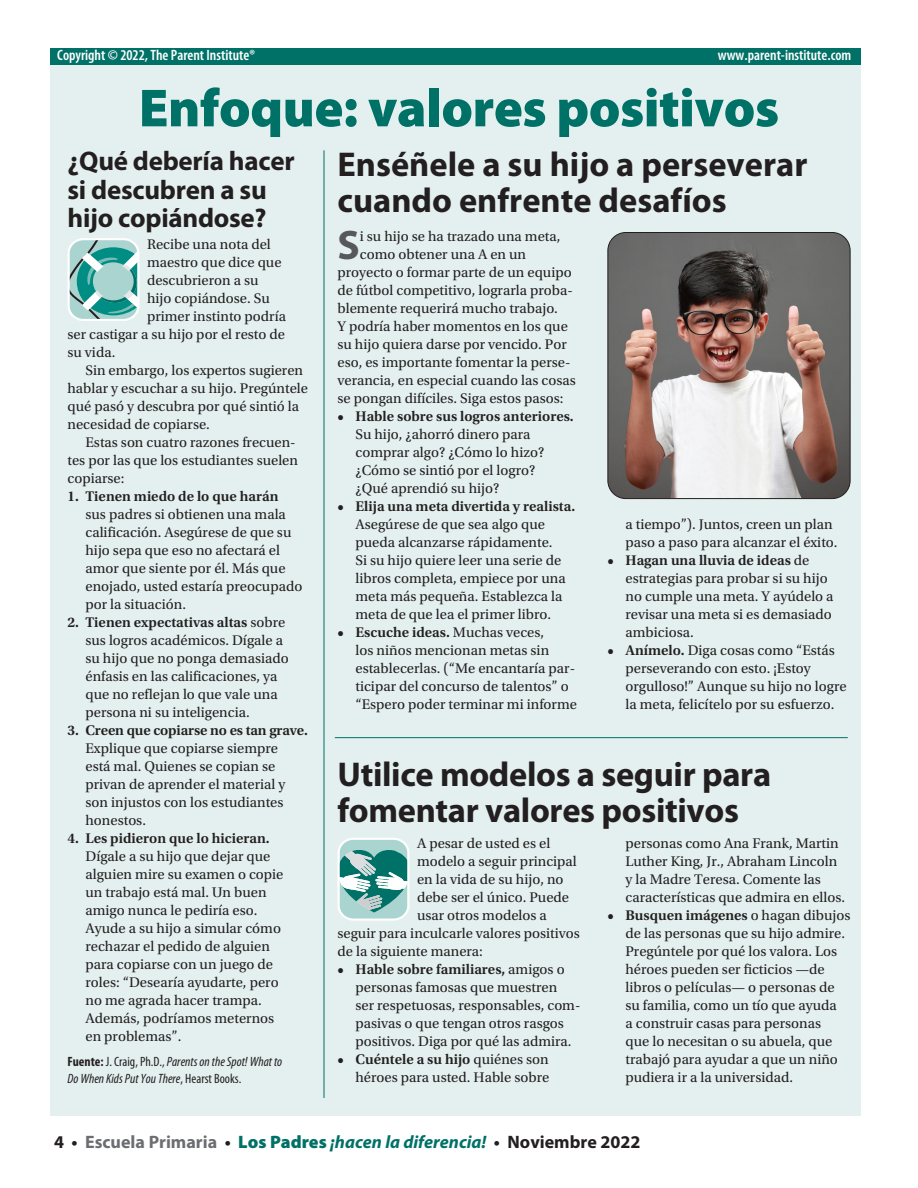
<style>
.page{position:relative;width:918px;height:1188px;background:#fff}
.page>*{position:absolute;margin:0;border:0;box-sizing:border-box;transform-origin:0 0}
.t1{font:900 54px "Myriad Pro";letter-spacing:-.01em;color:#007167}
.t2{font:700 41.4px "Myriad Pro";color:#57585a}
.t3{font:700 34.5px/36px "Myriad Pro";letter-spacing:-.01em;color:#231f20}
.t4{font:700 27px/28.5px "Myriad Pro";letter-spacing:-.01em;color:#231f20}
.t5{font:italic 700 18px "Myriad Pro";color:#007167}
.t6{font:600 condensed 15px "Myriad Pro";color:#fff}
.t7{font:14.7px/18px "Utopia Std";color:#231f20}
.t8{font:600 14.7px "Utopia Std";color:#231f20}
.t9{font:italic condensed 13.5px/16.5px "Myriad Pro";color:#231f20}
.s1{font-weight:600}
.s2{font-weight:700;font-style:normal}
.s3{font-style:normal}
.s4{font-style:normal;color:#231f20}
.s5{font-style:normal;color:#6c6d70}
.s6{font-weight:900;font-style:normal}
</style>
<div class="page">
<div style="left:50px;top:64px;width:811px;height:1052px;background:#e4f0ef"></div>
<hr style="left:335px;top:737px;width:513px;height:1px;background:#007167">
<div style="left:50px;top:48px;width:811px;height:16px;background:#007167"></div>
<hr style="left:324px;top:150px;width:1px;height:948px;background:#007167">
<svg style="left:68px;top:238px;width:72px;height:83px;background:#8ac4bf"></svg>
<svg style="left:338px;top:838px;width:72px;height:83px;background:#8bbeb9"></svg>
<img style="left:608px;top:232px;width:242px;height:267px">
<div style="left:608px;top:232px;width:242px;height:267px;border:1px solid #231f20;border-radius:18px"></div>
<p class="t6" style="left:57px;top:46px;width:199px">Copyright © 2022, The Parent Institute®</p>
<p class="t6" style="left:718px;top:46px;width:135px">www.parent-institute.com</p>
<h1 class="t1" style="left:139px;top:72px;width:642px">Enfoque: valores positivos</h1>
<h3 class="t4" style="left:68px;top:146px;width:229px">¿Qué debería hacer si descubren a su hijo copiándose?</h3>
<h3 class="t3" style="left:338px;top:145px;width:472px">Enséñele a su hijo a perseverar cuando enfrente desafíos</h3>
<h2 class="t2" style="left:338px;top:218px;width:24px">S</h2>
<p class="t7" style="left:360px;top:228px;width:202px">i su hijo se ha trazado una meta,</p>
<p class="t7" style="left:147px;top:235px;width:125px">Recibe una nota del</p>
<p class="t7" style="left:147px;top:253px;width:136px">maestro que dice que</p>
<p class="t7" style="left:147px;top:271px;width:113px">descubrieron a su</p>
<p class="t7" style="left:147px;top:289px;width:124px">hijo copiándose. Su</p>
<p class="t7" style="left:147px;top:307px;width:141px">primer instinto podría</p>
<p class="t7" style="left:68px;top:325px;width:219px">ser castigar a su hijo por el resto de</p>
<p class="t7" style="left:68px;top:343px;width:49px">su vida.</p>
<p class="t7" style="left:85px;top:361px;width:219px">Sin embargo, los expertos sugieren</p>
<p class="t7" style="left:68px;top:379px;width:242px">hablar y escuchar a su hijo. Pregúntele</p>
<p class="t7" style="left:68px;top:397px;width:233px">qué pasó y descubra por qué sintió la</p>
<p class="t7" style="left:68px;top:415px;width:144px">necesidad de copiarse.</p>
<p class="t7" style="left:85px;top:433px;width:212px">Estas son cuatro razones frecuen-</p>
<p class="t7" style="left:68px;top:451px;width:232px">tes por las que los estudiantes suelen</p>
<p class="t7" style="left:68px;top:469px;width:58px">copiarse:</p>
<p class="t8" style="left:68px;top:488px;width:212px">1. Tienen miedo de lo que harán</p>
<p class="t7" style="left:86px;top:505px;width:218px">sus padres si obtienen una mala calificación. Asegúrese de que su hijo sepa que eso no afectará el amor que siente por él. Más que enojado, usted estaría preocupado por la situación.</p>
<p class="t7" style="left:86px;top:613px;width:205px;text-indent:-18px"><span class="s1">2. Tienen expectativas altas</span> sobre sus logros académicos. Dígale a su hijo que no ponga demasiado énfasis en las calificaciones, ya que no reflejan lo que vale una persona ni su inteligencia.</p>
<p class="t8" style="left:68px;top:722px;width:242px">3. Creen que copiarse no es tan grave.</p>
<p class="t7" style="left:86px;top:739px;width:201px">Explique que copiarse siempre está mal. Quienes se copian se privan de aprender el material y son injustos con los estudiantes honestos.</p>
<p class="t8" style="left:68px;top:830px;width:204px">4. Les pidieron que lo hicieran.</p>
<p class="t7" style="left:86px;top:847px;width:199px">Dígale a su hijo que dejar que alguien mire su examen o copie un trabajo está mal. Un buen amigo nunca le pediría eso.<br>Ayude a su hijo a simular cómo rechazar el pedido de alguien para copiarse con un juego de roles: “Desearía ayudarte, pero no me agrada hacer trampa.<br>Además, podríamos meternos en problemas”.</p>
<p class="t9" style="left:68px;top:1053px;width:216px"><span class="s2">Fuente:</span> <span class="s3">J. Craig, Ph.D.,</span> Parents on the Spot! What to<br>Do When Kids Put You There<span class="s3">, Hearst Books.</span></p>
<p class="t7" style="left:360px;top:246px;width:168px">como obtener una A en un</p>
<p class="t7" style="left:338px;top:264px;width:236px">proyecto o formar parte de un equipo</p>
<p class="t7" style="left:338px;top:282px;width:237px">de fútbol competitivo, lograrla proba-</p>
<p class="t7" style="left:338px;top:300px;width:222px">blemente requerirá mucho trabajo.</p>
<p class="t7" style="left:338px;top:318px;width:232px">Y podría haber momentos en los que</p>
<p class="t7" style="left:338px;top:336px;width:231px">su hijo quiera darse por vencido. Por</p>
<p class="t7" style="left:338px;top:354px;width:235px">eso, es importante fomentar la perse-</p>
<p class="t7" style="left:338px;top:372px;width:240px">verancia, en especial cuando las cosas</p>
<p class="t7" style="left:338px;top:390px;width:228px">se pongan difíciles. Siga estos pasos:</p>
<p class="t8" style="left:338px;top:408px;width:238px">• Hable sobre sus logros anteriores.</p>
<p class="t7" style="left:356px;top:426px;width:190px">Su hijo, ¿ahorró dinero para comprar algo? ¿Cómo lo hizo? ¿Cómo se sintió por el logro? ¿Qué aprendió su hijo?</p>
<p class="t8" style="left:338px;top:498px;width:239px">• Elija una meta divertida y realista.</p>
<p class="t7" style="left:356px;top:516px;width:212px">Asegúrese de que sea algo que pueda alcanzarse rápidamente.<br>Si su hijo quiere leer una serie de libros completa, empiece por una meta más pequeña. Establezca la meta de que lea el primer libro.</p>
<p class="t7" style="left:356px;top:624px;width:223px;text-indent:-18px"><span class="s1">• Escuche ideas.</span> Muchas veces,<br>los niños mencionan metas sin establecerlas. (“Me encantaría par&shy;ticipar del concurso de talentos” o “Espero poder terminar mi informe</p>
<p class="t7" style="left:625px;top:516px;width:214px">a tiempo”). Juntos, creen un plan paso a paso para alcanzar el éxito.</p>
<p class="t7" style="left:626px;top:552px;width:210px;text-indent:-18px"><span class="s1">• Hagan una lluvia de ideas</span> de estrategias para probar si su hijo no cumple una meta. Y ayúdelo a revisar una meta si es demasiado ambiciosa.</p>
<p class="t7" style="left:626px;top:642px;width:223px;text-indent:-18px"><span class="s1">• Anímelo.</span> Diga cosas como “Estás perseverando con esto. ¡Estoy orgulloso!” Aunque su hijo no logre la meta, felicítelo por su esfuerzo.</p>
<h3 class="t3" style="left:338px;top:755px;width:435px">Utilice modelos a seguir para fomentar valores positivos</h3>
<p class="t7" style="left:417px;top:835px;width:135px">A pesar de usted es el</p>
<p class="t7" style="left:417px;top:853px;width:161px">modelo a seguir principal</p>
<p class="t7" style="left:417px;top:871px;width:148px">en la vida de su hijo, no</p>
<p class="t7" style="left:417px;top:889px;width:154px">debe ser el único. Puede</p>
<p class="t7" style="left:417px;top:907px;width:131px">usar otros modelos a</p>
<p class="t7" style="left:338px;top:925px;width:244px">seguir para inculcarle valores positivos</p>
<p class="t7" style="left:338px;top:943px;width:147px">de la siguiente manera:</p>
<p class="t7" style="left:356px;top:961px;width:226px;text-indent:-18px"><span class="s1">• Hable sobre familiares,</span> amigos o personas famosas que muestren<br>ser respetuosas, responsables, com&shy;pasivas o que tengan otros rasgos positivos. Diga por qué las admira.</p>
<p class="t7" style="left:338px;top:1051px;width:213px;text-align:right"><span class="s1">• Cuéntele a su hijo</span> quiénes son héroes para usted. Hable sobre</p>
<p class="t7" style="left:626px;top:835px;width:221px">personas como Ana Frank, Martin Luther King, Jr., Abraham Lincoln y la Madre Teresa. Comente las características que admira en ellos.</p>
<p class="t7" style="left:626px;top:907px;width:226px;text-indent:-18px"><span class="s1">• Busquen imágenes</span> o hagan dibujos de las personas que su hijo admire.<br>Pregúntele por qué los valora. Los héroes pueden ser ficticios —de libros o películas— o personas de su familia, como un tío que ayuda<br>a construir casas para personas<br>que lo necesitan o su abuela, que trabajó para ayudar a que un niño pudiera ir a la universidad.</p>
<p class="t5" style="left:54px;top:1130px;width:588px"><span class="s4">4 •</span> <span class="s5">Escuela Primaria</span> <span class="s4">•</span> <span class="s6">Los Padres</span> ¡hacen la diferencia! <span class="s4">• Noviembre 2022</span></p>
</div>
